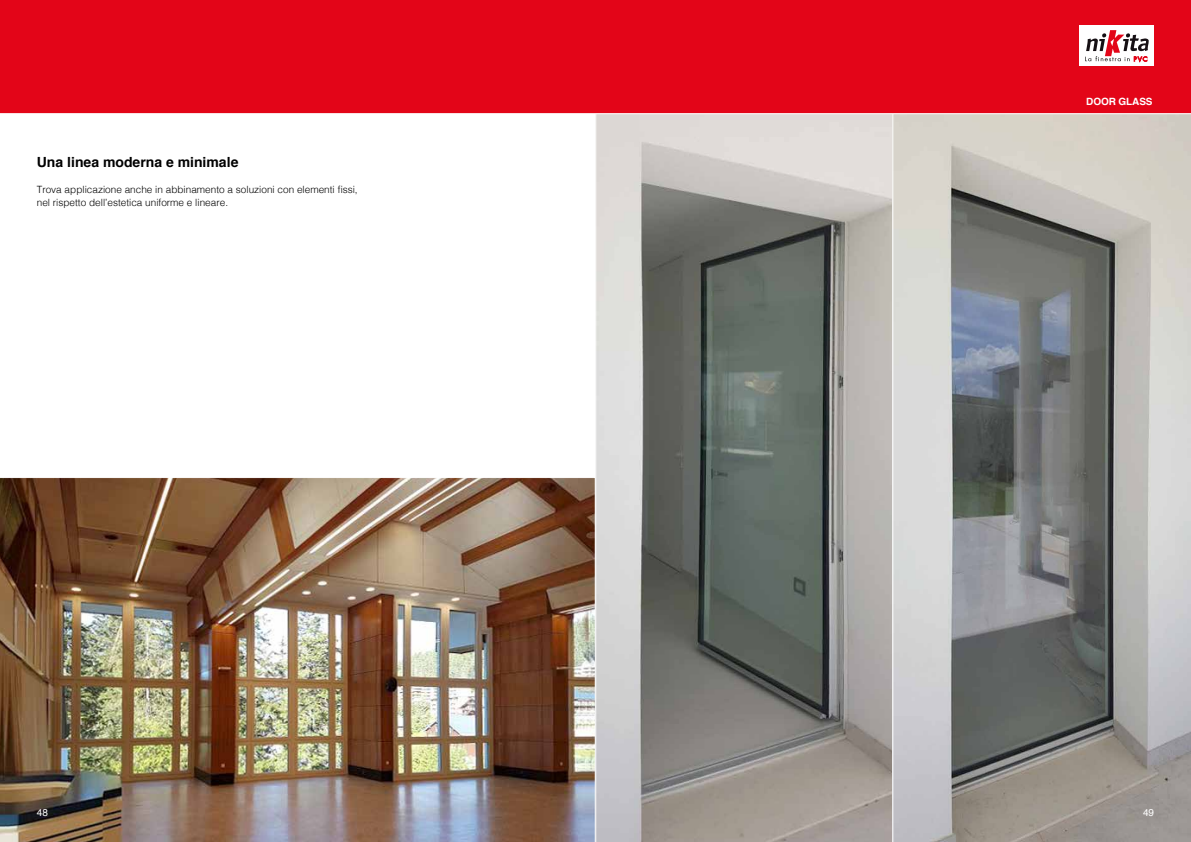
<style>
.page{position:relative;width:1191px;height:842px;background:#fff}
.page>*{position:absolute;margin:0;border:0;box-sizing:border-box;transform-origin:0 0}
.t1{font:700 14px "Helvetica";color:#000}
.t2{font:300 10px/13px "Helvetica";color:#000}
.t3{font:700 10px "Helvetica";letter-spacing:-.01em;color:#fff}
.t4{font:10px "Helvetica";color:#fff}
</style>
<div class="page">
<img style="left:0;top:477px;width:595px;height:365px">
<svg style="left:595px;top:114px;width:297px;height:728px"></svg>
<svg style="left:892px;top:114px;width:299px;height:728px"></svg>
<div style="left:0;top:0;width:1191px;height:114px;background:#e30518"></div>
<div style="left:1079px;top:26px;width:75px;height:40px;background:#fff"></div>
<svg style="left:1085px;top:13px;width:64px;height:50px"></svg>
<h1 class="t1" style="left:37px;top:151px;width:203px">Una linea moderna e minimale</h1>
<p class="t2" style="left:37px;top:183px;width:322px">Trova applicazione anche in abbinamento a soluzioni con elementi fissi, nel rispetto dell’estetica uniforme e lineare.</p>
<p class="t3" style="left:1086px;top:94px;width:68px">DOOR GLASS</p>
<p class="t4" style="left:37px;top:805px;width:13px">48</p>
<p class="t4" style="left:1143px;top:805px;width:13px">49</p>
</div>
